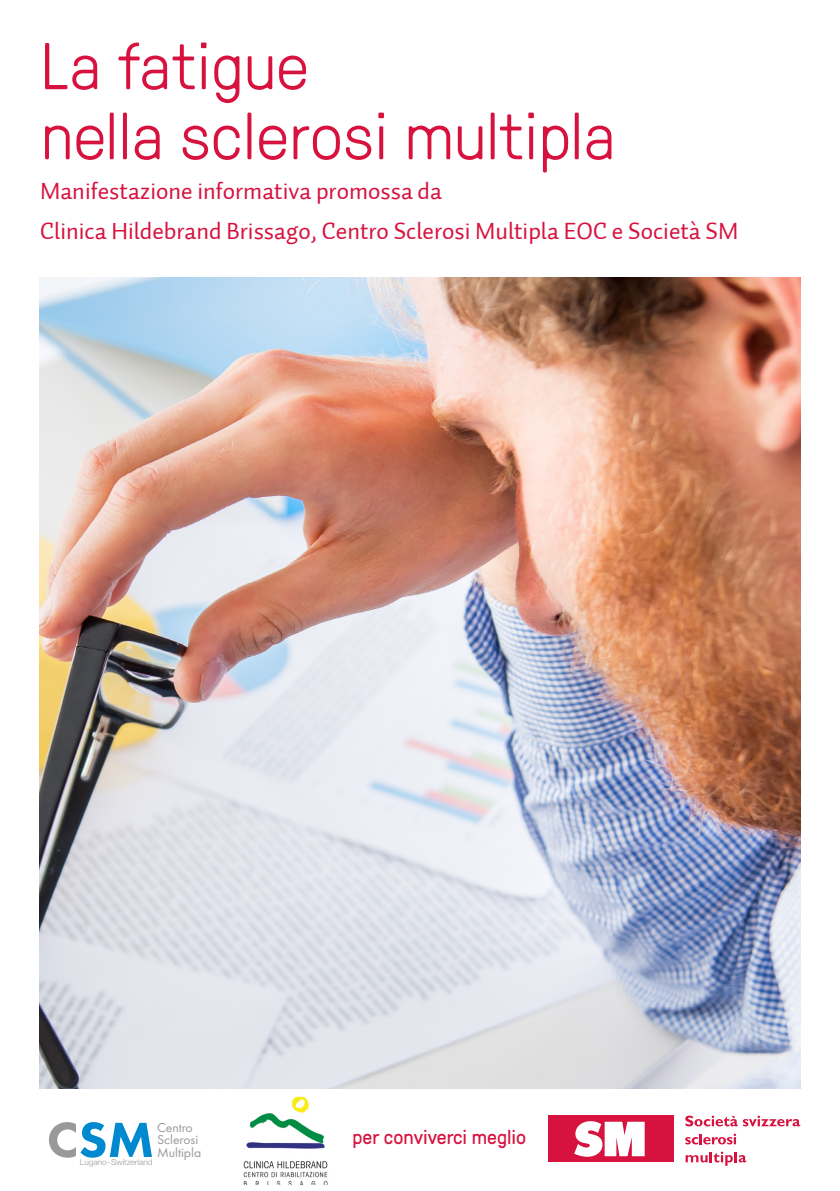
<style>
.page{position:relative;width:840px;height:1191px;background:#fff}
.page>*{position:absolute;margin:0;border:0;box-sizing:border-box;transform-origin:0 0}
.t1{font:300 66px/70px "GT Pressura";letter-spacing:.01em;color:#d7123e}
.t2{font:800 51.2px "Futura PT";color:#0089cf}
.t3{font:24px/40px "Auto 2 Regular LF";color:#d7123e}
.t4{font:20px "GT Pressura";color:#d7123e}
.t5{font:13.4px/12.4px "Futura PT";color:#999}
.t6{font:300 8px "Helvetica Neue";color:#999}
.s1{color:#999}
</style>
<div class="page">
<img style="left:40px;top:278px;width:759px;height:811px">
<svg style="left:685px;top:1151px;width:61px;height:14px"></svg>
<svg style="left:685px;top:1133px;width:50px;height:11px"></svg>
<svg style="left:685px;top:1115px;width:114px;height:11px"></svg>
<div style="left:548px;top:1115px;width:125px;height:47px;background:#d7123e"></div>
<svg style="left:574px;top:1121px;width:70px;height:35px;background:#f6ced7"></svg>
<img style="left:243px;top:1096px;width:85px;height:89px">
<h1 class="t1" style="left:41px;top:27px;width:576px">La fatigue<br>nella sclerosi multipla</h1>
<p class="t3" style="left:40px;top:171px;width:699px">Manifestazione informativa promossa da<br>Clinica Hildebrand Brissago, Centro Sclerosi Multipla EOC e Società SM</p>
<h2 class="t2" style="left:47px;top:1107px;width:109px"><span class="s1">C</span>SM</h2>
<p class="t4" style="left:352px;top:1122px;width:175px">per conviverci meglio</p>
<p class="t5" style="left:157px;top:1121px;width:46px">Centro<br>Sclerosi<br>Multipla</p>
<p class="t6" style="left:80px;top:1156px;width:74px">Lugano- Switzerland</p>
</div>
